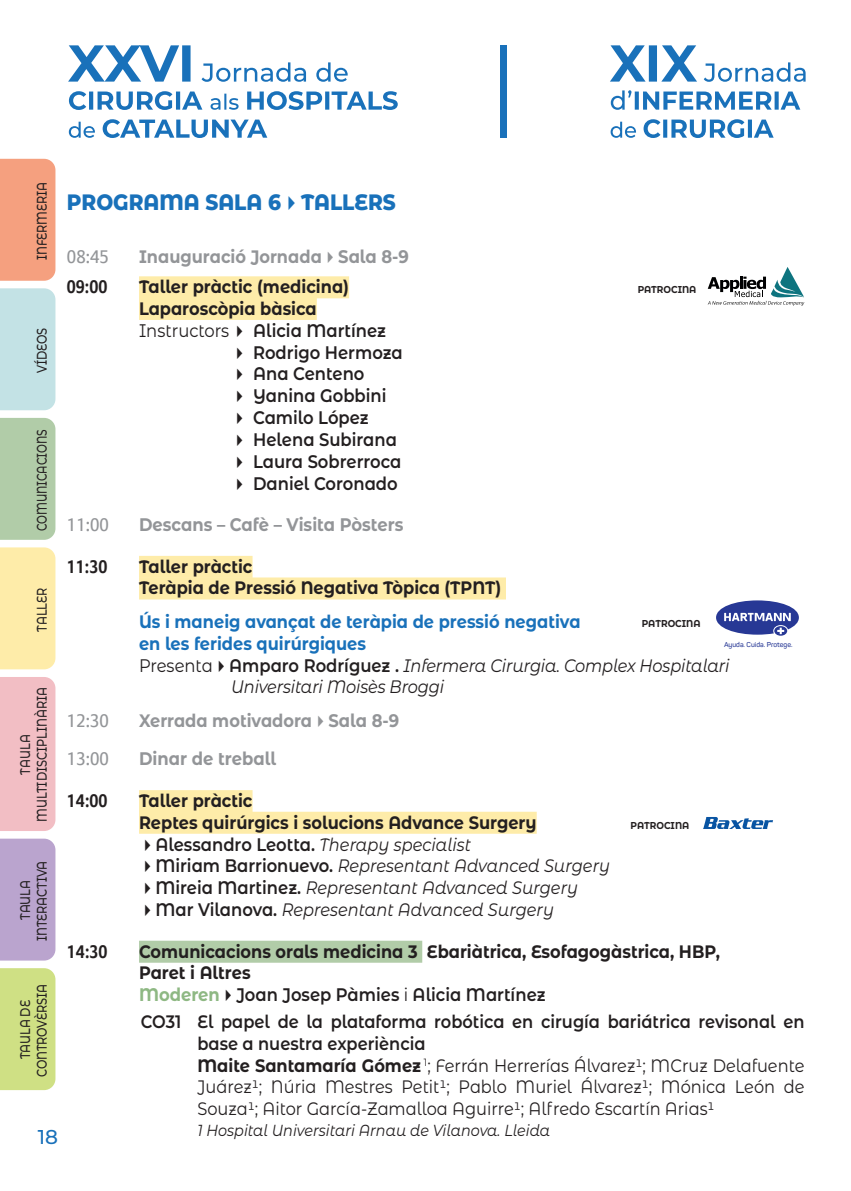
<style>
.page{position:relative;width:851px;height:1191px;background:#fff}
.page>*{position:absolute;margin:0;border:0;box-sizing:border-box;transform-origin:0 0}
.titols1{font:800 22.2px "Montserrat Alternates";color:#1971ba;scale:.9 1}
.t1{font:500 20px "Montserrat Alternates";color:#1971ba}
.Text_program_2{font:600 18.2px "Montserrat Alternates";color:#231f20;scale:.9 1}
.Text_program_1{font:700 18.2px "Montserrat Alternates";color:#939598;scale:.9 1}
.Text_program_1-2{font:600 18.2px "Montserrat Alternates";color:#231f20;scale:.9 1}
.Text_program_2-2{font:italic 18px/21.8px "Montserrat Alternates";letter-spacing:-.01em;color:#231f20;scale:.9 1}
.Text_program_1-3{font:18px/21.6px "Montserrat Alternates";color:#231f20;text-align:justify;scale:.9 1}
.Text_program_1-4{font:700 18px/21.6px "Montserrat Alternates";color:#231f20;scale:.9 1}
.Text_program_1-5{font:600 18px/21.6px "Montserrat Alternates";color:#231f20;scale:.9 1}
.Text_program_2-3{font:700 18px "Montserrat Alternates";color:#1971ba;scale:.9 1}
.Text_program_1-6{font:700 18px "Montserrat Alternates";color:#939598;scale:.9 1}
.Text_program_2-4{font:700 18px "Montserrat Alternates";color:#231f20;scale:.9 1}
.Text_program_1-7{font:18px "Allianz Sans";color:#939598}
.Text_program_1-8{font:700 18px "Allianz Sans";color:#231f20;scale:.9 1}
.Text_program_2-5{font:700 18px "Allianz Sans";color:#231f20;scale:.9 1}
.Text_program_1-9{font:italic 16px "Montserrat Alternates";color:#231f20;scale:.9 1}
.t2{font:500 14px/16.8px "Montserrat Alternates";letter-spacing:-.01em;color:#231f20;text-align:center;scale:.8 1}
.t3{font:500 14px "Montserrat Alternates";letter-spacing:-.01em;color:#231f20;scale:.75 1}
.Text_program_1-10{font:700 10px "Montserrat Alternates";color:#231f20;scale:.9 1}
.t4{font:600 7px "Panton";color:#273895}
.s1{font-size:18.2px}
.s2{font-weight:400}
.s3{font-style:normal;font-size:18.2px}
.s4{font-weight:600;font-style:normal;font-size:18.2px}
.s5{font-weight:400;font-style:italic;font-size:18px}
.s6{font-weight:700;color:#8eb883}
.s7{font-weight:700}
</style>
<div class="page">
<svg style="left:68px;top:45px;width:329px;height:93px"></svg>
<svg style="left:610px;top:45px;width:195px;height:93px"></svg>
<div style="left:500px;top:45px;width:7px;height:93px;background:#1971ba"></div>
<div style="left:0;top:968px;width:55px;height:122px;background:#cfe084"></div>
<div style="left:0;top:838px;width:55px;height:122px;background:#baa4ce"></div>
<div style="left:0;top:677px;width:55px;height:154px;background:#f2bec4"></div>
<div style="left:0;top:547px;width:55px;height:122px;background:#feeca9"></div>
<div style="left:0;top:418px;width:55px;height:122px;background:#b1cca8"></div>
<div style="left:0;top:288px;width:55px;height:122px;background:#c3e2e5"></div>
<div style="left:0;top:159px;width:55px;height:122px;background:#f5a07f"></div>
<div style="left:139px;top:276px;width:210px;height:22px;background:#feeca9"></div>
<div style="left:139px;top:298px;width:178px;height:22px;background:#feeca9"></div>
<div style="left:139px;top:556px;width:113px;height:22px;background:#feeca9"></div>
<div style="left:139px;top:577px;width:367px;height:22px;background:#feeca9"></div>
<div style="left:139px;top:790px;width:113px;height:22px;background:#feeca9"></div>
<div style="left:139px;top:811px;width:397px;height:22px;background:#feeca9"></div>
<div style="left:139px;top:940px;width:283px;height:22px;background:#b1cca8"></div>
<svg style="left:707px;top:267px;width:97px;height:39px"></svg>
<svg style="left:716px;top:600px;width:82px;height:34px"></svg>
<img style="left:703px;top:817px;width:70px;height:12px">
<p class="t2" style="left:33px;top:260px;width:99px;rotate:-90deg">INFERMERIA</p>
<p class="titols1" style="left:67px;top:186px;width:367px">PROGRAMA SALA 6✔TALLERS</p>
<p class="Text_program_1-7" style="left:67px;top:246px;width:43px">08:45</p>
<p class="Text_program_1-6" style="left:139px;top:244px;width:301px">Inauguració Jornada✔<span class="s1">Sala 8-9</span></p>
<p class="Text_program_2-5" style="left:67px;top:276px;width:46px">09:00</p>
<p class="Text_program_2-4" style="left:139px;top:274px;width:235px">Taller pràctic (medicina)</p>
<p class="Text_program_1-10" style="left:637px;top:282px;width:67px">PATROCINA</p>
<p class="Text_program_2-4" style="left:139px;top:295px;width:199px">Laparoscòpia bàsica</p>
<p class="Text_program_2" style="left:139px;top:317px;width:276px"><span class="s2">Instructors</span>✔ Alicia Martínez</p>
<p class="Text_program_2" style="left:231px;top:339px;width:192px">✔ Rodrigo Hermoza</p>
<p class="Text_program_2" style="left:231px;top:361px;width:150px">✔ Ana Centeno</p>
<p class="Text_program_2" style="left:231px;top:383px;width:174px">✔ Yanina Gobbini</p>
<p class="Text_program_2" style="left:231px;top:405px;width:154px">✔ Camilo López</p>
<p class="Text_program_2" style="left:231px;top:426px;width:186px">✔ Helena Subirana</p>
<p class="Text_program_2" style="left:231px;top:448px;width:191px">✔ Laura Sobrerroca</p>
<p class="Text_program_2" style="left:231px;top:470px;width:187px">✔ Daniel Coronado</p>
<p class="Text_program_1-7" style="left:67px;top:514px;width:43px">11:00</p>
<p class="Text_program_1" style="left:139px;top:511px;width:295px">Descans – Cafè – Visita Pòsters</p>
<p class="Text_program_1-8" style="left:67px;top:555px;width:46px">11:30</p>
<p class="Text_program_1-4" style="left:139px;top:555px;width:404px">Taller pràctic<br>Teràpia de Pressió Negativa Tòpica (TPNT)</p>
<p class="Text_program_2-3" style="left:139px;top:609px;width:492px">Ús i maneig avançat de teràpia de pressió negativa</p>
<p class="t2" style="left:33px;top:373px;width:58px;rotate:-90deg">VÍDEOS</p>
<p class="t3" style="left:32px;top:531px;width:137px;rotate:-90deg">COMUNICACIONS</p>
<p class="t2" style="left:33px;top:631px;width:56px;rotate:-90deg">TALLER</p>
<p class="Text_program_1-10" style="left:641px;top:616px;width:67px">PATROCINA</p>
<p class="t2" style="left:16px;top:822px;width:170px;rotate:-90deg">TAULA<br>MULTIDISCIPLINÀRIA</p>
<p class="t2" style="left:16px;top:941px;width:102px;rotate:-90deg">TAULA<br>INTERACTIVA</p>
<p class="t2" style="left:16px;top:1077px;width:118px;rotate:-90deg">TAULA DE<br>CONTROVÈRSIA</p>
<p class="t1" style="left:38px;top:1123px;width:22px">18</p>
<p class="Text_program_2-3" style="left:139px;top:630px;width:254px">en les ferides quirúrgiques</p>
<p class="Text_program_2-2" style="left:231px;top:653px;width:555px;text-indent:-92px"><span class="s3">Presenta</span>✔<span class="s4">Amparo Rodríguez .</span> Infermera Cirurgia. Complex Hospitalari<br>Universitari Moisès Broggi</p>
<p class="t4" style="left:724px;top:640px;width:70px">Ayuda. Cuida. Protege.</p>
<p class="Text_program_1-7" style="left:67px;top:709px;width:43px">12:30</p>
<p class="Text_program_1-6" style="left:139px;top:707px;width:290px">Xerrada motivadora✔<span class="s1">Sala 8-9</span></p>
<p class="Text_program_1-7" style="left:67px;top:748px;width:43px">13:00</p>
<p class="Text_program_1" style="left:139px;top:746px;width:154px">Dinar de treball</p>
<p class="Text_program_1-8" style="left:67px;top:789px;width:46px">14:00</p>
<p class="Text_program_1-4" style="left:139px;top:789px;width:443px">Taller pràctic<br>Reptes quirúrgics i solucions Advance Surgery</p>
<p class="Text_program_2" style="left:139px;top:831px;width:370px">✔Alessandro Leotta. <span class="s5">Therapy specialist</span></p>
<p class="Text_program_2-2" style="left:139px;top:854px;width:525px">✔<span class="s4">Miriam Barrionuevo.</span> Representant Advanced Surgery</p>
<p class="Text_program_2-2" style="left:139px;top:876px;width:489px">✔<span class="s4">Mireia Martinez.</span> Representant Advanced Surgery</p>
<p class="Text_program_2-2" style="left:139px;top:898px;width:462px">✔<span class="s4">Mar Vilanova.</span> Representant Advanced Surgery</p>
<p class="Text_program_1-10" style="left:630px;top:818px;width:67px">PATROCINA</p>
<p class="Text_program_1-8" style="left:67px;top:940px;width:46px">14:30</p>
<p class="Text_program_1-4" style="left:139px;top:939px;width:647px">Comunicacions orals medicina 3 Ebariàtrica, Esofagogàstrica, HBP,<br>Paret i Altres</p>
<p class="Text_program_1-2" style="left:139px;top:981px;width:453px"><span class="s6">Moderen</span>✔Joan Josep Pàmies <span class="s2">i</span> Alicia Martínez</p>
<p class="Text_program_1-5" style="left:197px;top:1010px;width:676px;text-indent:-57px">CO31 El papel de la plataforma robótica en cirugía bariátrica revisonal en base a nuestra experiència</p>
<p class="Text_program_1-3" style="left:197px;top:1053px;width:676px"><span class="s7">Maite Santamaría Gómez</span> <sup>1</sup>; Ferrán Herrerías Álvarez1; MCruz Delafuente Juárez1; Núria Mestres Petit1; Pablo Muriel Álvarez1; Mónica León de Souza1; Aitor García-Zamalloa Aguirre1; Alfredo Escartín Arias1</p>
<p class="Text_program_1-9" style="left:197px;top:1119px;width:393px">1 Hospital Universitari Arnau de Vilanova. Lleida</p>
</div>
